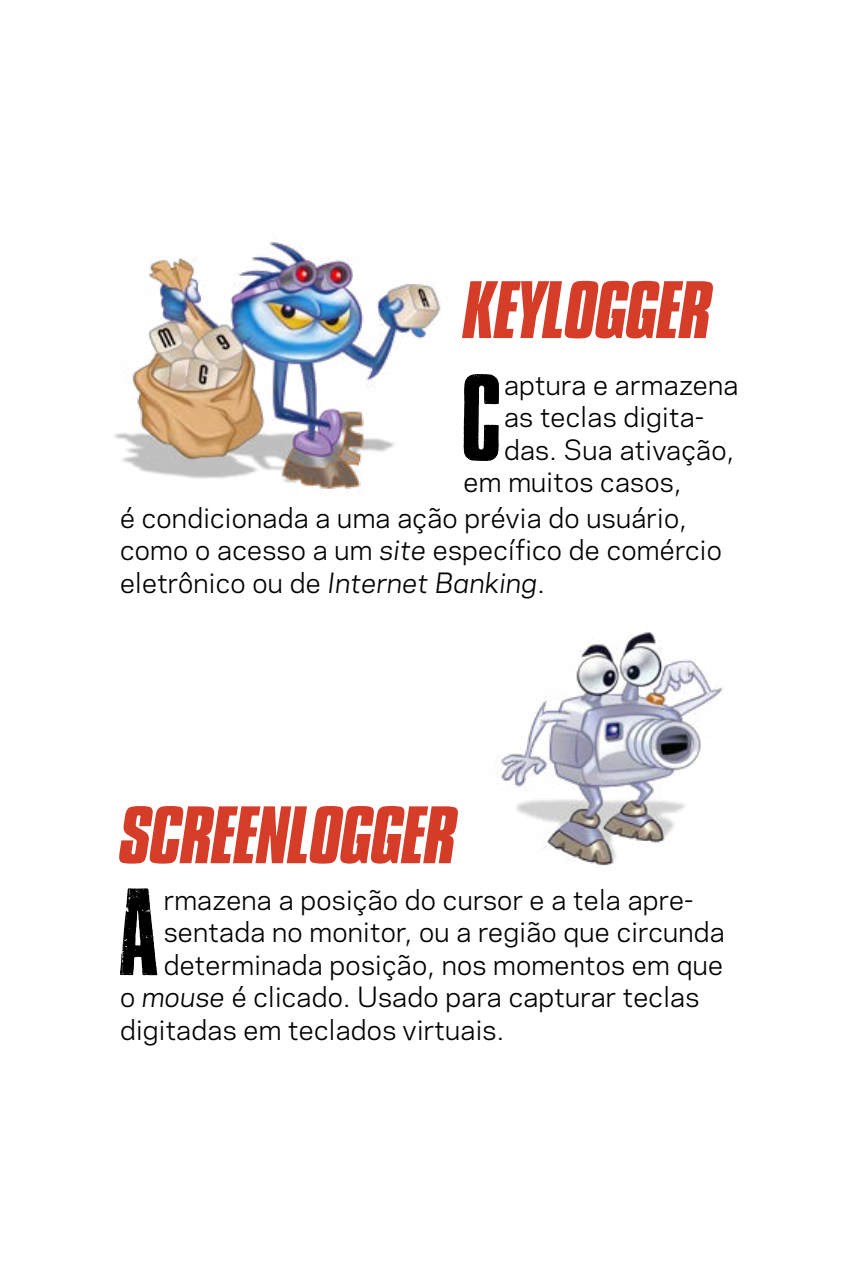
<style>
.page{position:relative;width:851px;height:1276px;background:#fff}
.page>*{position:absolute;margin:0;border:0;box-sizing:border-box;transform-origin:0 0}
.t1{font:103.25px "Cross Town";color:#000}
.t2{font:italic 700 70px "Compacta BT";letter-spacing:-.02em;color:#d63d28}
.t3{font:26.25px/32.5px "Galaxie Polaris";letter-spacing:.01em;color:#000}
.s1{font-style:italic}
</style>
<div class="page">
<img style="left:496px;top:632px;width:227px;height:234px">
<img style="left:113px;top:242px;width:328px;height:248px">
<h2 class="t2" style="left:463px;top:267px;width:250px">KEYLOGGER</h2>
<h1 class="t1" style="left:464px;top:372px;width:39px">C</h1>
<p class="t3" style="left:504px;top:367px;width:236px">aptura e armazena</p>
<p class="t3" style="left:504px;top:399px;width:202px">as teclas digita-</p>
<p class="t3" style="left:504px;top:432px;width:232px">das. Sua ativação,</p>
<p class="t3" style="left:463px;top:464px;width:219px">em muitos casos,</p>
<p class="t3" style="left:120px;top:500px;width:603px">é condicionada a uma ação prévia do usuário, como o acesso a um <span class="s1">site</span> específico de comércio eletrônico ou de <span class="s1">Internet Banking</span>.</p>
<h2 class="t2" style="left:120px;top:792px;width:338px">SCREENLOGGER</h2>
<h1 class="t1" style="left:120px;top:887px;width:43px">A</h1>
<p class="t3" style="left:164px;top:882px;width:531px">rmazena a posição do cursor e a tela apre-</p>
<p class="t3" style="left:164px;top:914px;width:562px">sentada no monitor, ou a região que circunda</p>
<p class="t3" style="left:164px;top:947px;width:560px">determinada posição, nos momentos em que</p>
<p class="t3" style="left:120px;top:979px;width:580px">o <span class="s1">mouse</span> é clicado. Usado para capturar teclas</p>
<p class="t3" style="left:120px;top:1012px;width:385px">digitadas em teclados virtuais.</p>
</div>
